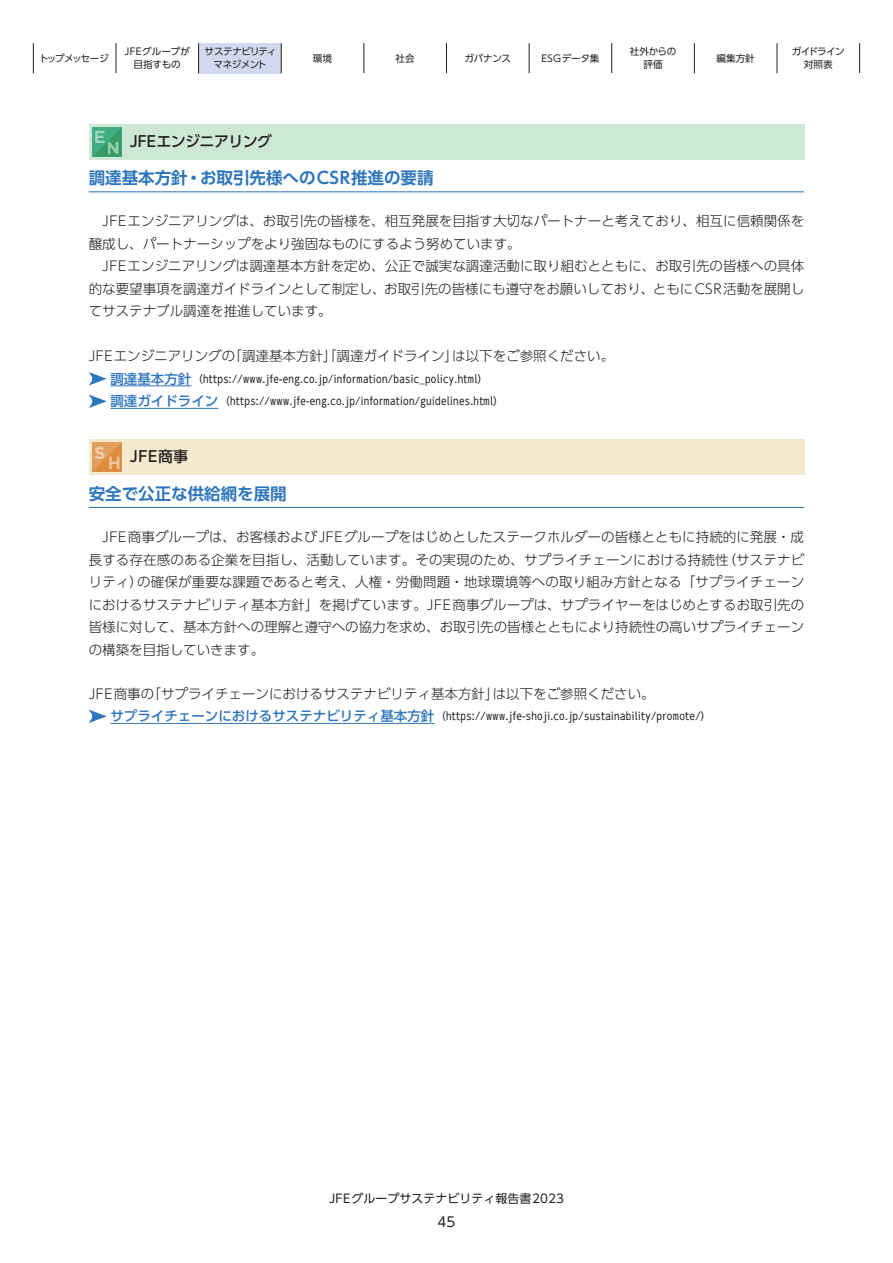
<style>
.page{position:relative;width:893px;height:1263px;background:#fff}
.page>*{position:absolute;margin:0;border:0;box-sizing:border-box;transform-origin:0 0}
.t1{font:700 17.4px "Gotham";color:#fff}
.t2{font:700 16.5px "UD Shin Go Pro De";color:#2e76bc}
.t3{font:500 15px "UD Shin Go Pro";letter-spacing:-.025em;color:#231f20}
.t4{font:300 13.5px/22.5px "UD Shin Go Pro";color:#231f20;text-align:justify}
.t5{font:13.5px "UD Shin Go Pro";color:#231f20}
.t6{font:12px "UD Shin Go Pro";color:#231f20}
.t7{font:10.5px/22.5px "UD Shin Go C Osiz Pr 6";letter-spacing:.03em;color:#231f20}
.t8{font:9.6px/12.8px "UD Shin Go Pro";letter-spacing:-.06em;color:#231f20;text-align:center}
.t9{font:9.6px/12.8px "UD Shin Go Pro";letter-spacing:-.025em;color:#231f20;text-align:center}
.t10{font:9.6px/12.8px "UD Shin Go Pro";color:#231f20;text-align:center}
.t11{font:9.6px "UD Shin Go Pro";letter-spacing:-.115em;color:#231f20}
.t12{font:9.6px "UD Shin Go Pro";letter-spacing:.015em;color:#231f20}
.s1{font-family:"Gotham";font-weight:700;font-size:17.4px;color:#fff}
.s2{font-family:"UD Shin Go Pro";font-weight:500;font-size:13.5px;color:#2e76bc}
.s3{font-family:"UD Shin Go Pro"}
</style>
<div class="page">
<div style="left:199px;top:43px;width:82px;height:30px;background:#d1d9ee"></div>
<hr style="left:33px;top:43px;width:1px;height:30px;background:#231f20">
<hr style="left:116px;top:43px;width:1px;height:30px;background:#231f20">
<hr style="left:198px;top:43px;width:1px;height:30px;background:#231f20">
<hr style="left:281px;top:43px;width:1px;height:30px;background:#231f20">
<hr style="left:364px;top:43px;width:1px;height:30px;background:#231f20">
<hr style="left:446px;top:43px;width:1px;height:30px;background:#231f20">
<hr style="left:529px;top:43px;width:1px;height:30px;background:#231f20">
<hr style="left:611px;top:43px;width:1px;height:30px;background:#231f20">
<hr style="left:694px;top:43px;width:1px;height:30px;background:#231f20">
<hr style="left:777px;top:43px;width:1px;height:30px;background:#231f20">
<hr style="left:859px;top:43px;width:1px;height:30px;background:#231f20">
<hr style="left:110px;top:385px;width:81px;height:1px;background:#2e76bc">
<svg style="left:89px;top:372px;width:18px;height:13px"></svg>
<hr style="left:110px;top:408px;width:108px;height:1px;background:#2e76bc">
<svg style="left:89px;top:394px;width:18px;height:14px"></svg>
<hr style="left:110px;top:723px;width:324px;height:1px;background:#2e76bc">
<svg style="left:89px;top:709px;width:18px;height:14px"></svg>
<div style="left:89px;top:124px;width:715px;height:36px;background:#cee8d6"></div>
<svg style="left:93px;top:128px;width:29px;height:29px"></svg>
<hr style="left:89px;top:191px;width:715px;height:1px;background:#2e76bc">
<hr style="left:89px;top:507px;width:715px;height:1px;background:#2e76bc">
<div style="left:89px;top:439px;width:715px;height:36px;background:#f5e9cd"></div>
<svg style="left:93px;top:443px;width:29px;height:29px"></svg>
<p class="t11" style="left:39px;top:50px;width:71px">トップメッセージ</p>
<p class="t10" style="left:125px;top:45px;width:67px">JFEグループが目指すもの</p>
<p class="t8" style="left:205px;top:45px;width:73px">サステナビリティマネジメント</p>
<p class="t9" style="left:313px;top:51px;width:21px">環境</p>
<p class="t9" style="left:396px;top:51px;width:21px">社会</p>
<p class="t9" style="left:464px;top:51px;width:48px">ガバナンス</p>
<p class="t12" style="left:541px;top:50px;width:60px">ESGデータ集</p>
<p class="t9" style="left:630px;top:45px;width:48px">社外からの評価</p>
<p class="t9" style="left:716px;top:51px;width:40px">編集方針</p>
<p class="t8" style="left:792px;top:45px;width:55px">ガイドライン対照表</p>
<p class="t1" style="left:94px;top:127px;width:13px">E</p>
<p class="t3" style="left:107px;top:129px;width:167px"><span class="s1">N</span> JFEエンジニアリング</p>
<p class="t2" style="left:89px;top:164px;width:346px">調達基本方針・お取引先様へのCSR推進の要請</p>
<p class="t4" style="left:89px;top:210px;width:717px;text-indent:14px">JFEエンジニアリングは、お取引先の皆様を、相互発展を目指す大切なパートナーと考えており、相互に信頼関係を醸成し、パートナーシップをより強固なものにするよう努めています。</p>
<p class="t4" style="left:89px;top:255px;width:717px;text-indent:14px">JFEエンジニアリングは調達基本方針を定め、公正で誠実な調達活動に取り組むとともに、お取引先の皆様への具体的な要望事項を調達ガイドラインとして制定し、お取引先の皆様にも遵守をお願いしており、ともにCSR活動を展開してサステナブル調達を推進しています。</p>
<p class="t4" style="left:89px;top:345px;width:527px">JFEエンジニアリングの「調達基本方針」「調達ガイドライン」は以下をご参照ください。</p>
<p class="t7" style="left:110px;top:367px;width:395px"><span class="s2">調達基本方針</span><span class="s3">（</span>https://www.jfe-eng.co.jp/information/basic_policy.html<span class="s3">）</span><span class="s2">調達ガイドライン</span><span class="s3">（</span>https://www.jfe-eng.co.jp/information/guidelines.html<span class="s3">）</span></p>
<p class="t1" style="left:95px;top:443px;width:13px">S</p>
<p class="t3" style="left:108px;top:444px;width:82px"><span class="s1">H</span> JFE商事</p>
<p class="t2" style="left:89px;top:480px;width:200px">安全で公正な供給網を展開</p>
<p class="t4" style="left:89px;top:525px;width:717px;text-indent:14px">JFE商事グループは、お客様およびJFEグループをはじめとしたステークホルダーの皆様とともに持続的に発展・成長する存在感のある企業を目指し、活動しています。その実現のため、サプライチェーンにおける持続性（サステナビリティ）の確保が重要な課題であると考え、人権・労働問題・地球環境等への取り組み方針となる「サプライチェーンにおけるサステナビリティ基本方針」を掲げています。JFE商事グループは、サプライヤーをはじめとするお取引先の皆様に対して、基本方針への理解と遵守への協力を求め、お取引先の皆様とともにより持続性の高いサプライチェーンの構築を目指していきます。</p>
<p class="t4" style="left:89px;top:682px;width:567px">JFE商事の「サプライチェーンにおけるサステナビリティ基本方針」は以下をご参照ください。</p>
<p class="t7" style="left:110px;top:705px;width:602px"><span class="s2">サプライチェーンにおけるサステナビリティ基本方針</span><span class="s3">（</span>https://www.jfe-shoji.co.jp/sustainability/promote/<span class="s3">）</span></p>
<p class="t6" style="left:329px;top:1188px;width:236px">JFEグループサステナビリティ報告書2023</p>
<p class="t5" style="left:438px;top:1211px;width:19px">45</p>
</div>
